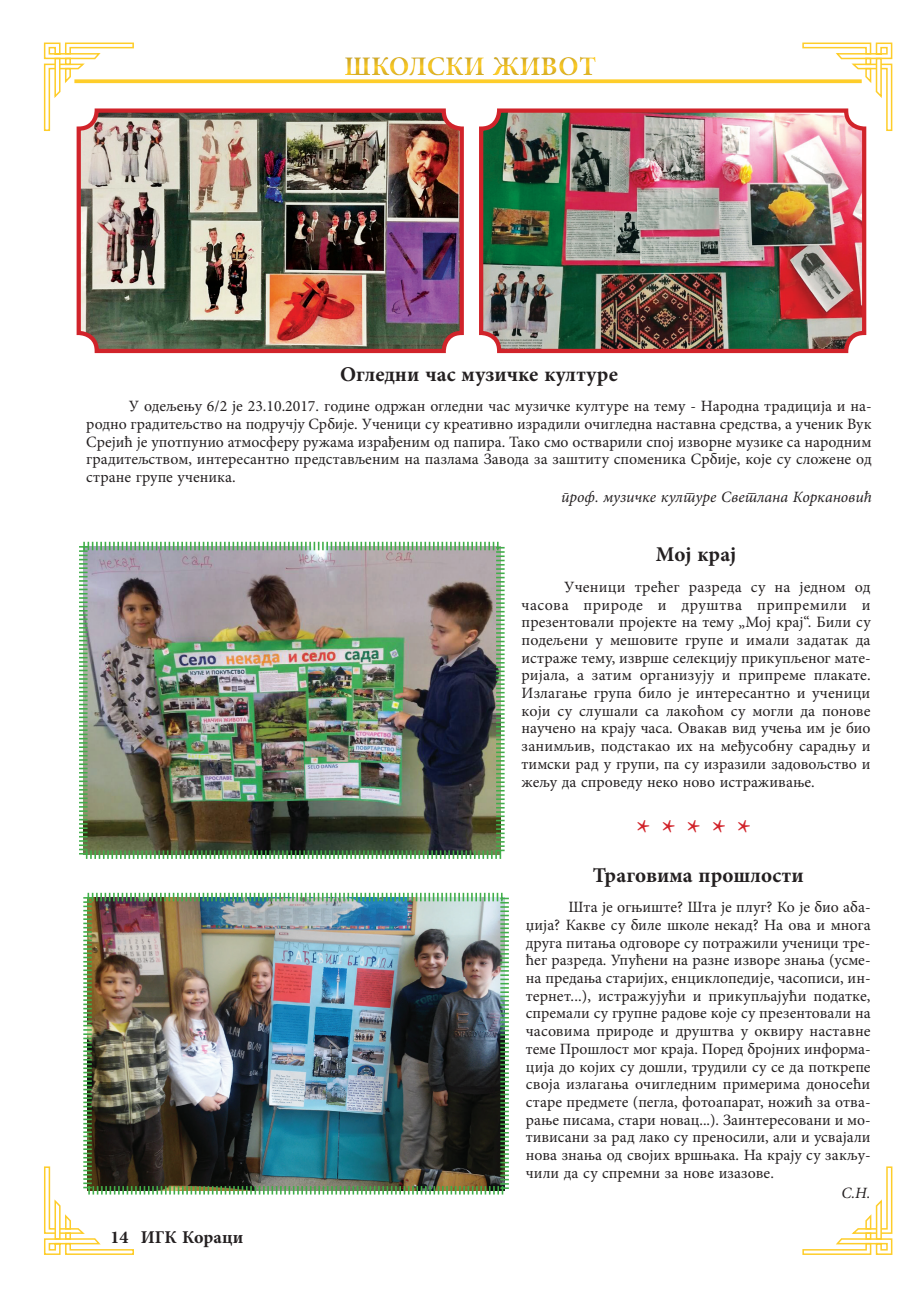
<style>
.page{position:relative;width:915px;height:1306px;background:#fff}
.page>*{position:absolute;margin:0;border:0;box-sizing:border-box;transform-origin:0 0}
.t1{font:36px "Minion Pro";color:#d1232a}
.t2{font:700 27px "Minion Pro";color:#fecd2a}
.t3{font:700 21px "Minion Pro";color:#231f20}
.t4{font:700 18px "Minion Pro";color:#231f20}
.t5{font:15.75px/17.7px "Minion Pro";color:#231f20;text-align:justify}
.t6{font:italic 15.75px "Minion Pro";color:#231f20}
</style>
<div class="page">
<svg style="left:44px;top:1166px;width:90px;height:89px"></svg>
<svg style="left:802px;top:1166px;width:90px;height:89px"></svg>
<svg style="left:43px;top:42px;width:92px;height:90px"></svg>
<svg style="left:801px;top:42px;width:91px;height:90px"></svg>
<svg style="left:74px;top:79px;width:787px;height:4px;background:#fed13d"></svg>
<div style="left:331px;top:48px;width:279px;height:40px;background:#231f20;opacity:.5"></div>
<img style="left:79px;top:111px;width:379px;height:237px">
<div style="left:77px;top:108px;width:386px;height:245px;border:4px solid #d1232a;border-radius:18px"></div>
<img style="left:484px;top:111px;width:379px;height:237px">
<div style="left:479px;top:108px;width:387px;height:245px;border:4px solid #d1232a;border-radius:18px"></div>
<img style="left:82px;top:892px;width:427px;height:304px">
<img style="left:79px;top:541px;width:426px;height:318px">
<h2 class="t2" style="left:344px;top:48px;width:253px">ШКОЛСКИ ЖИВОТ</h2>
<h3 class="t3" style="left:340px;top:359px;width:279px">Огледни час музичке културе</h3>
<p class="t5" style="left:86px;top:397px;width:786px;text-indent:43px">У одељењу 6/2 је 23.10.2017. године одржан огледни час музичке културе на тему - Народна традиција и на&shy;родно градитељство на подручју Србије. Ученици су креативно израдили очигледна наставна средства, а ученик Вук Срејић је употпунио атмосферу ружама израђеним од папира. Тако смо остварили спој изворне музике са народним градитељством, интересантно представљеним на пазлама Завода за заштиту споменика Србије, које су сложене од стране групе ученика.</p>
<p class="t6" style="left:561px;top:486px;width:312px">проф. музичке културе Светлана Коркановић</p>
<h3 class="t3" style="left:655px;top:540px;width:82px">Мој крај</h3>
<p class="t5" style="left:521px;top:578px;width:350px;text-indent:43px">Ученици трећег разреда су на једном од часова природе и друштва припремили и презентовали пројекте на тему „Мој крај“. Били су подељени у мешовите групе и имали задатак да истраже тему, изврше селекцију прикупљеног мате&shy;ријала, а затим организују и припреме плакате.<br>Излагање група било је интересантно и ученици који су слушали са лакоћом су могли да понове научено на крају часа. Овакав вид учења им је био занимљив, подстакао их на међусобну сарадњу и тимски рад у групи, па су изразили задовољство и жељу да спроведу неко ново истраживање.</p>
<h1 class="t1" style="left:636px;top:808px;width:117px">* * * * *</h1>
<p class="t4" style="left:111px;top:1224px;width:134px">14 ИГК Кораци</p>
<h3 class="t3" style="left:592px;top:860px;width:212px">Траговима прошлости</h3>
<p class="t5" style="left:525px;top:898px;width:346px;text-indent:43px">Шта је огњиште? Шта је плуг? Ко је био аба&shy;џија? Какве су биле школе некад? На ова и многа друга питања одговоре су потражили ученици тре&shy;ћег разреда. Упућени на разне изворе знања (усме&shy;на предања старијих, енциклопедије, часописи, ин&shy;тернет...), истражујући и прикупљајући податке, спремали су групне радове које су презентовали на часовима природе и друштва у оквиру наставне теме Прошлост мог краја. Поред бројних информа&shy;ција до којих су дошли, трудили су се да поткрепе своја излагања очигледним примерима доносећи старе предмете (пегла, фотоапарат, ножић за отва&shy;рање писама, стари новац...). Заинтересовани и мо&shy;тивисани за рад лако су преносили, али и усвајали нова знања од својих вршњака. На крају су закљу&shy;чили да су спремни за нове изазове.</p>
<p class="t6" style="left:841px;top:1181px;width:31px">С.Н.</p>
</div>
